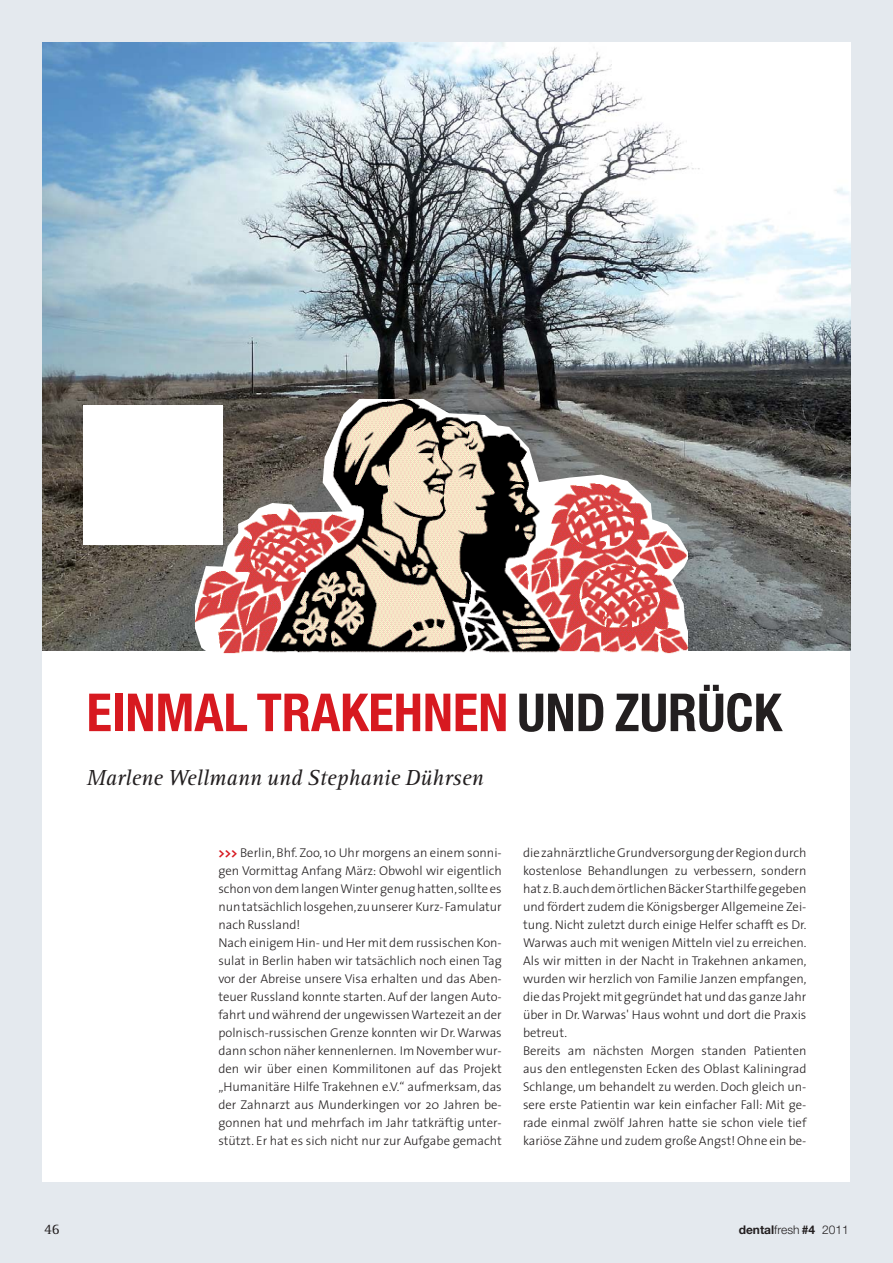
<style>
.page{position:relative;width:893px;height:1263px;background:#e4e9ee}
.page>*{position:absolute;margin:0;border:0;box-sizing:border-box;transform-origin:0 0}
.t1{font:700 condensed 52.5px "Helvetica Neue";color:#d71920}
.t2{font:italic 22.5px "Rotis Serif";color:#231f20}
.t3{font:15px "Rotis Serif";color:#231f20}
.t4{font:300 12.75px/18px "The Sans";color:#231f20}
.t5{font:300 12px "Helvetica Neue";color:#231f20}
.s1{color:#231f20}
.s2{font-weight:700;color:#d71920}
.s3{font-weight:700}
</style>
<div class="page">
<div style="left:43px;top:43px;width:807px;height:1139px;background:#fff"></div>
<img style="left:43px;top:43px;width:807px;height:608px">
<img style="left:84px;top:406px;width:111px;height:138px">
<img style="left:195px;top:400px;width:492px;height:254px">
<h1 class="t1" style="left:87px;top:694px;width:697px">EINMAL TRAKEHNEN <span class="s1">UND ZURÜCK</span></h1>
<h2 class="t2" style="left:87px;top:769px;width:398px">Marlene Wellmann und Stephanie Dührsen</h2>
<p class="t4" style="left:218px;top:845px;width:285px"><span class="s2">&gt;&gt;&gt;</span> Berlin, Bhf. Zoo, 10 Uhr morgens an einem sonni&shy;gen Vormittag Anfang März: Obwohl wir eigentlich schon von dem langen Winter genug hatten, sollte es nun tatsächlich losgehen, zu unserer Kurz- Famulatur nach Russland!<br>Nach einigem Hin- und Her mit dem russischen Kon - su lat in Berlin haben wir tatsächlich noch einen Tag vor der Abreise unsere Visa erhalten und das Aben - teuer Russland konnte starten. Auf der langen Auto - fahrt und während der ungewissen Wartezeit an der polnisch-russischen Grenze konnten wir Dr. Warwas dann schon näher kennenlernen. Im November wur&shy;den wir über einen Kommilitonen auf das Projekt „Hu manitäre Hilfe Trakehnen e.V.“ aufmerksam, das der Zahnarzt aus Munderkingen vor 20 Jahren be&shy;gonnen hat und mehrfach im Jahr tatkräftig unter&shy;stützt. Er hat es sich nicht nur zur Aufgabe gemacht</p>
<p class="t4" style="left:523px;top:845px;width:285px">die zahnärztliche Grundversorgung der Region durch kostenlose Behandlungen zu verbessern, sondern hat z.B. auch dem örtlichen Bäcker Starthilfe gegeben und fördert zudem die Königsberger Allgemeine Zei - tung. Nicht zuletzt durch einige Helfer schafft es Dr.<br>Warwas auch mit wenigen Mitteln viel zu erreichen.<br>Als wir mitten in der Nacht in Trakehnen ankamen, wurden wir herzlich von Familie Janzen empfangen, die das Projekt mit gegründet hat und das ganze Jahr über in Dr. Warwas' Haus wohnt und dort die Praxis betreut.<br>Bereits am nächsten Morgen standen Patienten aus den entlegensten Ecken des Oblast Kaliningrad Schlan ge, um behandelt zu werden. Doch gleich un&shy;sere erste Patientin war kein einfacher Fall: Mit ge - rade einmal zwölf Jahren hatte sie schon viele tief ka riöse Zähne und zudem große Angst! Ohne ein be-</p>
<p class="t3" style="left:44px;top:1222px;width:17px">46</p>
<p class="t5" style="left:739px;top:1222px;width:112px"><span class="s3">dental</span>fresh <span class="s3">#4</span> 2011</p>
</div>
